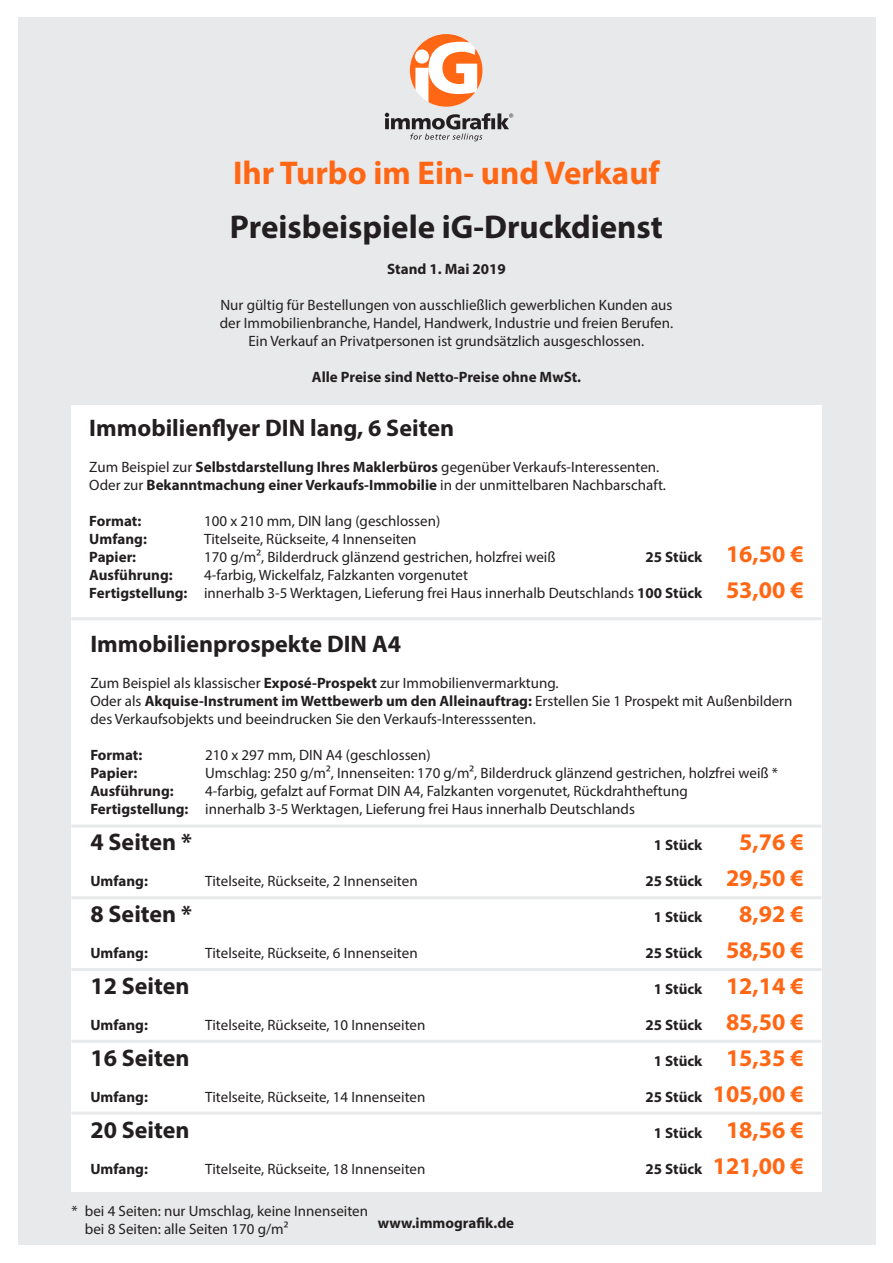
<style>
.page{position:relative;width:893px;height:1263px;background:#fff}
.page>*{position:absolute;margin:0;border:0;box-sizing:border-box;transform-origin:0 0}
.t1{font:700 33px "Myriad Pro";color:#231f20}
.t2{font:700 33px "Myriad Pro";color:#ff6715}
.t3{font:700 24px "Myriad Pro";color:#231f20}
.t4{font:700 24px "Myriad Pro";color:#ff6715}
.t5{font:15px/18px "Myriad Pro";color:#231f20}
.t6{font:700 15px "Myriad Pro";color:#231f20}
.s1{font-weight:700}
.s2{font-size:24px;color:#ff6715}
.s3{font-weight:700;font-size:24px;color:#ff6715}
</style>
<div class="page">
<div style="left:18px;top:18px;width:857px;height:1227px;background:#e8e9ea"></div>
<div style="left:71px;top:405px;width:750px;height:787px;background:#fff"></div>
<svg style="left:410px;top:34px;width:72px;height:73px"></svg>
<svg style="left:385px;top:113px;width:128px;height:28px"></svg>
<hr style="left:71px;top:824px;width:750px;height:3px;background:#e8e9ea">
<hr style="left:71px;top:896px;width:750px;height:3px;background:#e8e9ea">
<hr style="left:71px;top:1040px;width:750px;height:3px;background:#e8e9ea">
<hr style="left:71px;top:968px;width:750px;height:3px;background:#e8e9ea">
<hr style="left:71px;top:1111px;width:750px;height:3px;background:#e8e9ea">
<hr style="left:71px;top:617px;width:750px;height:3px;background:#e8e9ea">
<h1 class="t2" style="left:233px;top:152px;width:428px">Ihr Turbo im Ein- und Verkauf</h1>
<h1 class="t1" style="left:230px;top:206px;width:435px">Preisbeispiele iG-Druckdienst</h1>
<p class="t6" style="left:387px;top:259px;width:120px">Stand 1. Mai 2019</p>
<p class="t5" style="left:220px;top:296px;width:455px;text-align:center">Nur gültig für Bestellungen von ausschließlich gewerblichen Kunden aus der Immobilienbranche, Handel, Handwerk, Industrie und freien Berufen.<br>Ein Verkauf an Privatpersonen ist grundsätzlich ausgeschlossen.</p>
<p class="t6" style="left:312px;top:367px;width:271px">Alle Preise sind Netto-Preise ohne MwSt.</p>
<h2 class="t3" style="left:89px;top:413px;width:366px">Immobilienflyer DIN lang, 6 Seiten</h2>
<p class="t5" style="left:89px;top:458px;width:578px">Zum Beispiel zur <span class="s1">Selbstdarstellung Ihres Maklerbüros</span> gegenüber Verkaufs-Interessenten.<br>Oder zur <span class="s1">Bekanntmachung einer Verkaufs-Immobilie</span> in der unmittelbaren Nachbarschaft.</p>
<p class="t6" style="left:89px;top:511px;width:53px">Format:</p>
<p class="t5" style="left:204px;top:512px;width:238px">100 x 210 mm, DIN lang (geschlossen)</p>
<p class="t6" style="left:89px;top:529px;width:59px">Umfang:</p>
<p class="t5" style="left:204px;top:530px;width:214px">Titelseite, Rückseite, 4 Innenseiten</p>
<p class="t6" style="left:89px;top:547px;width:48px">Papier:</p>
<p class="t5" style="left:204px;top:548px;width:353px">170 g/m², Bilderdruck glänzend gestrichen, holzfrei weiß</p>
<p class="t6" style="left:89px;top:565px;width:85px">Ausführung:</p>
<p class="t6" style="left:646px;top:547px;width:160px">25 Stück <span class="s2">16,50 €</span></p>
<p class="t5" style="left:89px;top:566px;width:716px;text-indent:115px">4-farbig, Wickelfalz, Falzkanten vorgenutet<br><span class="s1">Fertigstellung:</span> innerhalb 3-5 Werktagen, Lieferung frei Haus innerhalb Deutschlands <span class="s1">100 Stück</span> <span class="s3">53,00 €</span></p>
<h2 class="t3" style="left:90px;top:629px;width:312px">Immobilienprospekte DIN A4</h2>
<p class="t5" style="left:90px;top:674px;width:704px">Zum Beispiel als klassischer <span class="s1">Exposé-Prospekt</span> zur Immobilienvermarktung.<br>Oder als <span class="s1">Akquise-Instrument im Wettbewerb um den Alleinauftrag:</span> Erstellen Sie 1 Prospekt mit Außenbildern des Verkaufsobjekts und beeindrucken Sie den Verkaufs-Interesssenten.</p>
<p class="t6" style="left:90px;top:745px;width:53px">Format:</p>
<p class="t5" style="left:205px;top:746px;width:227px">210 x 297 mm, DIN A4 (geschlossen)</p>
<p class="t6" style="left:90px;top:763px;width:48px">Papier:</p>
<p class="t5" style="left:205px;top:764px;width:574px">Umschlag: 250 g/m², Innenseiten: 170 g/m², Bilderdruck glänzend gestrichen, holzfrei weiß *</p>
<p class="t6" style="left:90px;top:781px;width:85px">Ausführung:</p>
<p class="t5" style="left:90px;top:782px;width:599px;text-indent:115px">4-farbig, gefalzt auf Format DIN A4, Falzkanten vorgenutet, Rückdrahtheftung<br><span class="s1">Fertigstellung:</span> innerhalb 3-5 Werktagen, Lieferung frei Haus innerhalb Deutschlands</p>
<h2 class="t3" style="left:90px;top:827px;width:103px">4 Seiten *</h2>
<p class="t6" style="left:90px;top:871px;width:59px">Umfang:</p>
<p class="t5" style="left:205px;top:872px;width:214px">Titelseite, Rückseite, 2 Innenseiten</p>
<h2 class="t3" style="left:90px;top:899px;width:103px">8 Seiten *</h2>
<p class="t6" style="left:90px;top:943px;width:59px">Umfang:</p>
<p class="t5" style="left:205px;top:944px;width:214px">Titelseite, Rückseite, 6 Innenseiten</p>
<h2 class="t3" style="left:90px;top:971px;width:101px">12 Seiten</h2>
<p class="t6" style="left:90px;top:1015px;width:59px">Umfang:</p>
<p class="t5" style="left:205px;top:1016px;width:222px">Titelseite, Rückseite, 10 Innenseiten</p>
<h2 class="t3" style="left:90px;top:1043px;width:101px">16 Seiten</h2>
<p class="t6" style="left:90px;top:1087px;width:59px">Umfang:</p>
<p class="t5" style="left:205px;top:1088px;width:222px">Titelseite, Rückseite, 14 Innenseiten</p>
<h2 class="t3" style="left:90px;top:1115px;width:101px">20 Seiten</h2>
<p class="t6" style="left:90px;top:1159px;width:59px">Umfang:</p>
<p class="t5" style="left:205px;top:1160px;width:222px">Titelseite, Rückseite, 18 Innenseiten</p>
<p class="t6" style="left:654px;top:835px;width:50px">1 Stück</p>
<h2 class="t4" style="left:739px;top:827px;width:66px">5,76 €</h2>
<p class="t6" style="left:646px;top:871px;width:160px">25 Stück <span class="s2">29,50 €</span></p>
<p class="t6" style="left:654px;top:907px;width:50px">1 Stück</p>
<h2 class="t4" style="left:739px;top:899px;width:66px">8,92 €</h2>
<p class="t6" style="left:646px;top:943px;width:160px">25 Stück <span class="s2">58,50 €</span></p>
<p class="t6" style="left:654px;top:979px;width:151px">1 Stück <span class="s2">12,14 €</span></p>
<p class="t6" style="left:646px;top:1015px;width:160px">25 Stück <span class="s2">85,50 €</span></p>
<p class="t6" style="left:654px;top:1051px;width:151px">1 Stück <span class="s2">15,35 €</span></p>
<p class="t6" style="left:646px;top:1087px;width:160px">25 Stück <span class="s2">105,00 €</span></p>
<p class="t6" style="left:654px;top:1123px;width:151px">1 Stück <span class="s2">18,56 €</span></p>
<p class="t6" style="left:646px;top:1159px;width:160px">25 Stück <span class="s2">121,00 €</span></p>
<p class="t5" style="left:85px;top:1202px;width:285px;text-indent:-14px">* bei 4 Seiten: nur Umschlag, keine Innenseiten bei 8 Seiten: alle Seiten 170 g/m²</p>
<p class="t6" style="left:378px;top:1213px;width:138px">www.immografik.de</p>
</div>
